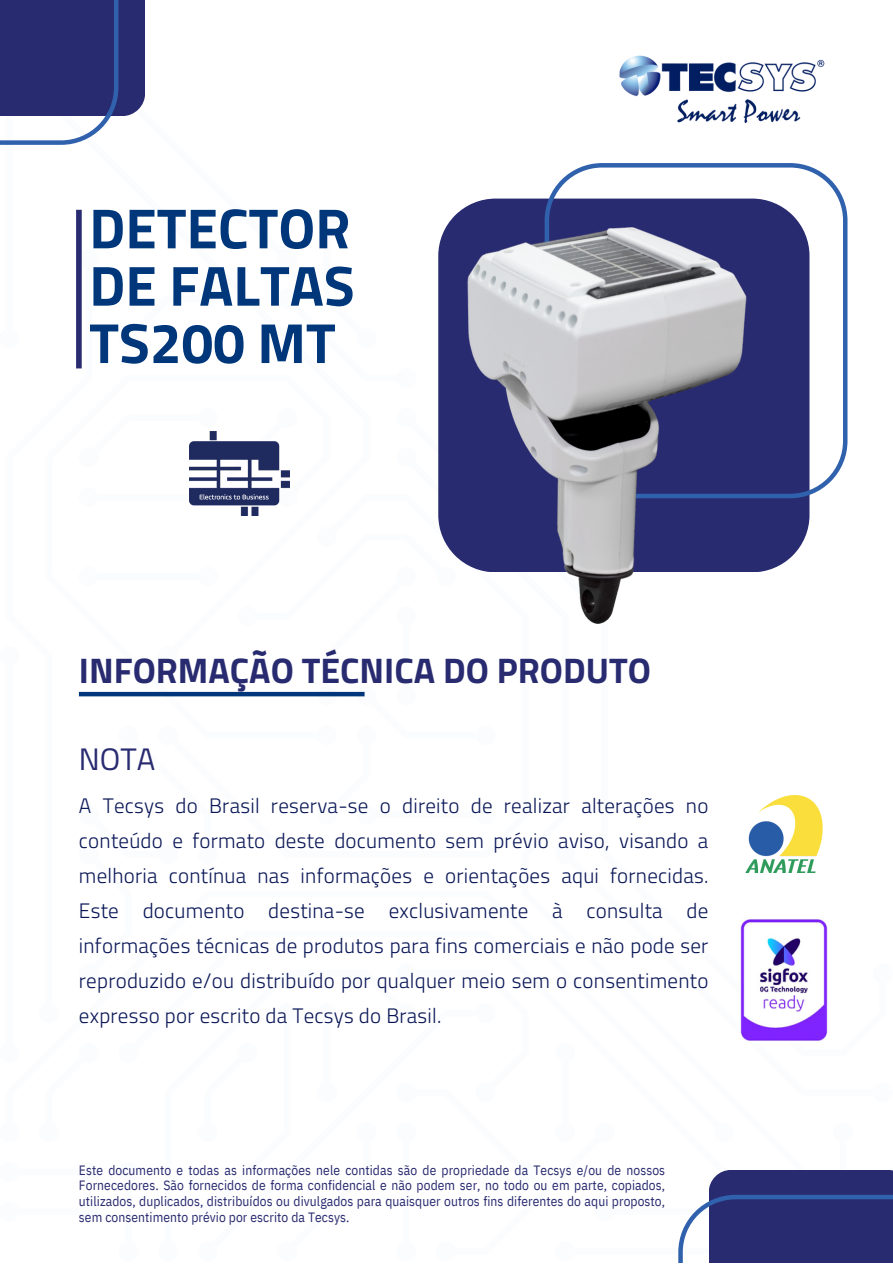
<style>
.page{position:relative;width:893px;height:1264px;background:#fff}
.page>*{position:absolute;margin:0;border:0;box-sizing:border-box;transform-origin:0 0}
.t1{font:700 56.55px/57.3px "Titillium Web";color:#00377b}
.t2{font:700 35.55px "Titillium Web";color:#292b70}
.t3{font:31.05px "Titillium Web";color:#292b70}
.t4{font:300 21px/34.8px "Titillium Web";letter-spacing:.01em;color:#0a1757;text-align:justify}
.t5{font:13.5px/15.8px "IBM Plex Sans Cond";letter-spacing:.005em;color:#292b70;text-align:justify}
</style>
<div class="page">
<svg style="left:554px;top:163px;width:293px;height:335px"></svg>
<svg style="left:0;top:0;width:145px;height:210px"></svg>
<img style="left:619px;top:55px;width:206px;height:68px">
<img style="left:746px;top:795px;width:76px;height:77px">
<img style="left:740px;top:919px;width:88px;height:44px">
<img style="left:189px;top:432px;width:100px;height:83px">
<svg style="left:678px;top:963px;width:214px;height:299px"></svg>
<hr style="left:79px;top:692px;width:285px;height:4px;background:#00377b">
<img style="left:438px;top:188px;width:337px;height:436px">
<div style="left:76px;top:210px;width:6px;height:158px;background:#292b70"></div>
<p class="t1" style="left:89px;top:198px;width:267px">DETECTOR<br>DE FALTAS</p>
<p class="t1" style="left:89px;top:313px;width:248px">TS200 MT</p>
<p class="t2" style="left:79px;top:642px;width:573px">INFORMAÇÃO TÉCNICA DO PRODUTO</p>
<p class="t3" style="left:79px;top:735px;width:78px">NOTA</p>
<p class="t4" style="left:79px;top:788px;width:631px">A Tecsys do Brasil reserva-se o direito de realizar alterações no conteúdo e formato deste documento sem prévio aviso, visando a melhoria contínua nas informações e orientações aqui fornecidas.<br>Este documento destina-se exclusivamente à consulta de informações técnicas de produtos para fins comerciais e não pode ser reproduzido e/ou distribuído por qualquer meio sem o consentimento expresso por escrito da Tecsys do Brasil.</p>
<p class="t5" style="left:79px;top:1161px;width:587px">Este documento e todas as informações nele contidas são de propriedade da Tecsys e/ou de nossos Fornecedores. São fornecidos de forma confidencial e não podem ser, no todo ou em parte, copiados, utilizados, duplicados, distribuídos ou divulgados para quaisquer outros fins diferentes do aqui proposto, sem consentimento prévio por escrito da Tecsys.</p>
</div>
